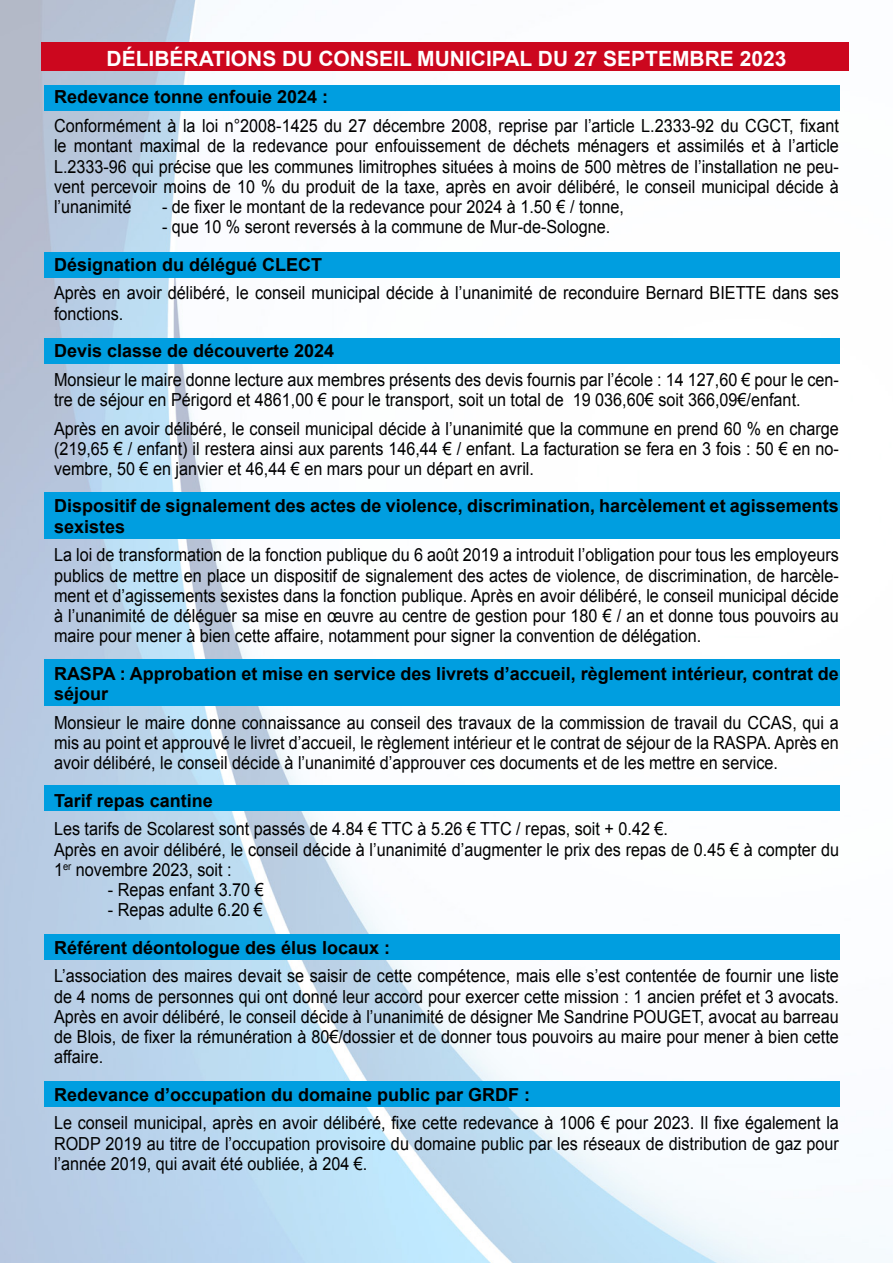
<style>
.page{position:relative;width:893px;height:1263px;background:#fff}
.page>*{position:absolute;margin:0;border:0;box-sizing:border-box;transform-origin:0 0}
.t1{font:700 21px "Arial";color:#fff}
.t2{font:18px/20.2px "Arial";color:#000;text-align:justify;scale:.9 1}
.t3{font:700 18px/20.2px "Arial";color:#000}
</style>
<div class="page">
<img style="left:0;top:0;width:886px;height:1263px">
<div style="left:45px;top:1081px;width:795px;height:26px;background:#009ee0"></div>
<div style="left:45px;top:934px;width:795px;height:26px;background:#009ee0"></div>
<div style="left:45px;top:786px;width:795px;height:25px;background:#009ee0"></div>
<div style="left:45px;top:659px;width:795px;height:47px;background:#009ee0"></div>
<div style="left:45px;top:492px;width:795px;height:47px;background:#009ee0"></div>
<div style="left:45px;top:338px;width:795px;height:26px;background:#009ee0"></div>
<div style="left:45px;top:252px;width:795px;height:25px;background:#009ee0"></div>
<div style="left:45px;top:85px;width:795px;height:26px;background:#009ee0"></div>
<div style="left:41px;top:43px;width:808px;height:28px;background:#cc071e"></div>
<p class="t1" style="left:107px;top:44px;width:681px">DÉLIBÉRATIONS DU CONSEIL MUNICIPAL DU 27 SEPTEMBRE 2023</p>
<p class="t3" style="left:54px;top:87px;width:276px">Redevance tonne enfouie 2024 :</p>
<p class="t2" style="left:54px;top:116px;width:874px">Conformément à la loi n°2008-1425 du 27 décembre 2008, reprise par l’article L.2333-92 du CGCT, fixant le montant maximal de la redevance pour enfouissement de déchets ménagers et assimilés et à l’article L.2333-96 qui précise que les communes limitrophes situées à moins de 500 mètres de l’installation ne peu&shy;vent percevoir moins de 10 % du produit de la taxe, après en avoir délibéré, le conseil municipal décide à l’unanimité</p>
<p class="t2" style="left:162px;top:197px;width:515px">- de fixer le montant de la redevance pour 2024 à 1.50 € / tonne,</p>
<p class="t2" style="left:162px;top:217px;width:500px">- que 10 % seront reversés à la commune de Mur-de-Sologne.</p>
<p class="t3" style="left:54px;top:254px;width:270px">Désignation du délégué CLECT</p>
<p class="t2" style="left:54px;top:283px;width:874px">Après en avoir délibéré, le conseil municipal décide à l’unanimité de reconduire Bernard BIETTE dans ses fonctions.</p>
<p class="t3" style="left:54px;top:341px;width:282px">Devis classe de découverte 2024</p>
<p class="t2" style="left:54px;top:369px;width:874px">Monsieur le maire donne lecture aux membres présents des devis fournis par l’école : 14 127,60 € pour le cen&shy;tre de séjour en Périgord et 4861,00 € pour le transport, soit un total de 19 036,60€ soit 366,09€/enfant.</p>
<p class="t2" style="left:54px;top:418px;width:874px">Après en avoir délibéré, le conseil municipal décide à l’unanimité que la commune en prend 60 % en charge (219,65 € / enfant) il restera ainsi aux parents 146,44 € / enfant. La facturation se fera en 3 fois : 50 € en no&shy;vembre, 50 € en janvier et 46,44 € en mars pour un départ en avril.</p>
<p class="t3" style="left:54px;top:496px;width:786px">Dispositif de signalement des actes de violence, discrimination, harcèlement et agissements sexistes</p>
<p class="t2" style="left:54px;top:545px;width:874px">La loi de transformation de la fonction publique du 6 août 2019 a introduit l’obligation pour tous les employeurs publics de mettre en place un dispositif de signalement des actes de violence, de discrimination, de harcèle&shy;ment et d’agissements sexistes dans la fonction publique. Après en avoir délibéré, le conseil municipal décide à l’unanimité de déléguer sa mise en œuvre au centre de gestion pour 180 € / an et donne tous pouvoirs au maire pour mener à bien cette affaire, notamment pour signer la convention de délégation.</p>
<p class="t3" style="left:54px;top:663px;width:786px">RASPA : Approbation et mise en service des livrets d’accueil, règlement intérieur, contrat de séjour</p>
<p class="t2" style="left:54px;top:712px;width:874px">Monsieur le maire donne connaissance au conseil des travaux de la commission de travail du CCAS, qui a mis au point et approuvé le livret d’accueil, le règlement intérieur et le contrat de séjour de la RASPA. Après en avoir délibéré, le conseil décide à l’unanimité d’approuver ces documents et de les mettre en service.</p>
<p class="t3" style="left:54px;top:790px;width:160px">Tarif repas cantine</p>
<p class="t2" style="left:54px;top:819px;width:874px;text-align:left">Les tarifs de Scolarest sont passés de 4.84 € TTC à 5.26 € TTC / repas, soit + 0.42 €.<br>Après en avoir délibéré, le conseil décide à l’unanimité d’augmenter le prix des repas de 0.45 € à compter du<br>1<sup>er</sup> novembre 2023, soit :</p>
<p class="t2" style="left:108px;top:879px;width:175px">- Repas enfant 3.70 €</p>
<p class="t2" style="left:108px;top:900px;width:174px">- Repas adulte 6.20 €</p>
<p class="t3" style="left:54px;top:937px;width:338px">Référent déontologue des élus locaux :</p>
<p class="t2" style="left:54px;top:966px;width:874px">L’association des maires devait se saisir de cette compétence, mais elle s’est contentée de fournir une liste de 4 noms de personnes qui ont donné leur accord pour exercer cette mission : 1 ancien préfet et 3 avocats.<br>Après en avoir délibéré, le conseil décide à l’unanimité de désigner Me Sandrine POUGET, avocat au barreau de Blois, de fixer la rémunération à 80€/dossier et de donner tous pouvoirs au maire pour mener à bien cette affaire.</p>
<p class="t3" style="left:54px;top:1084px;width:478px">Redevance d’occupation du domaine public par GRDF :</p>
<p class="t2" style="left:54px;top:1113px;width:874px">Le conseil municipal, après en avoir délibéré, fixe cette redevance à 1006 € pour 2023. Il fixe également la RODP 2019 au titre de l’occupation provisoire du domaine public par les réseaux de distribution de gaz pour l’année 2019, qui avait été oubliée, à 204 €.</p>
</div>
